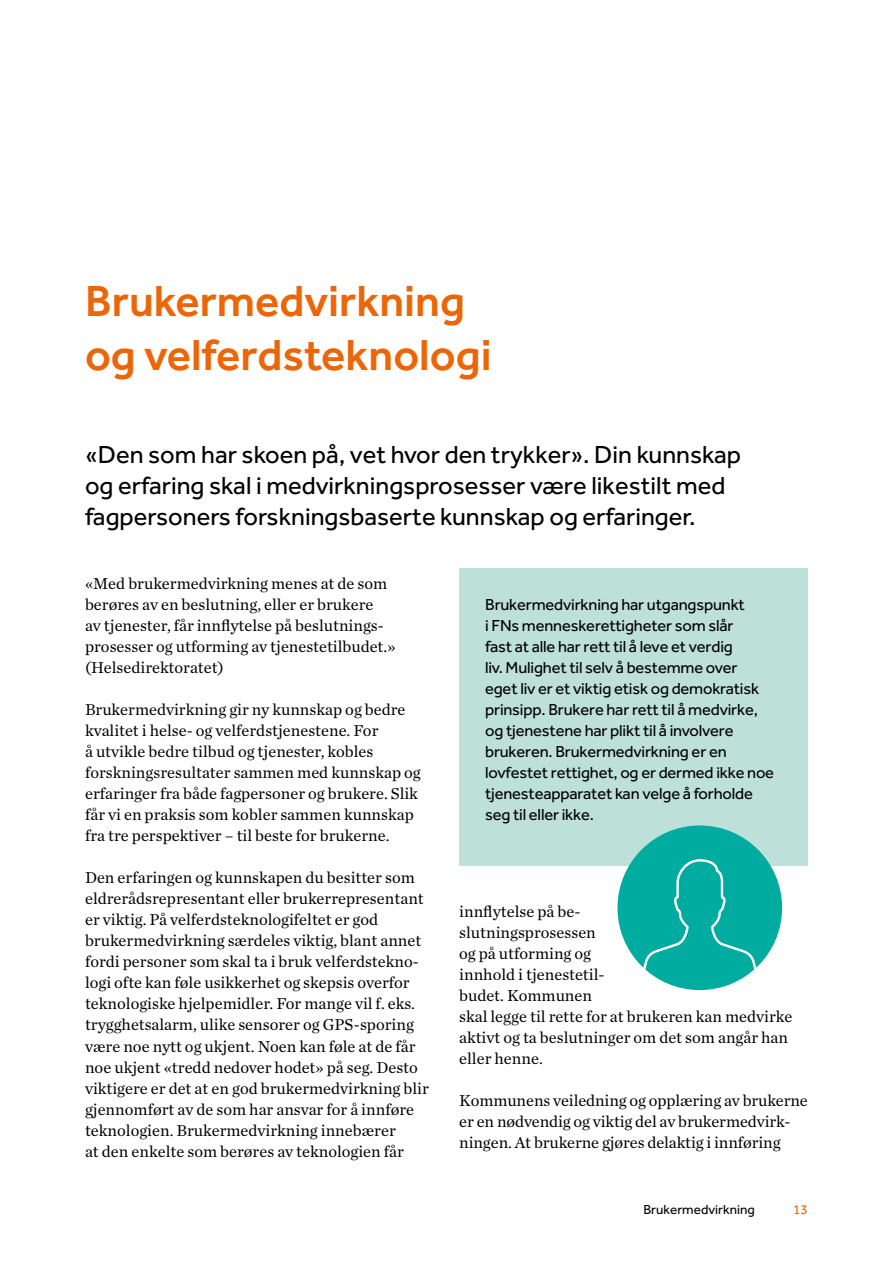
<style>
.page{position:relative;width:893px;height:1263px;background:#fff}
.page>*{position:absolute;margin:0;border:0;box-sizing:border-box;transform-origin:0 0}
.t1{font:500 45px/54px "Effra Std";color:#ec6608}
.t2{font:25.5px/30.6px "Effra Std";color:#000}
.t3{font:16.5px/21px "Chronicle Text G1";color:#000}
.t4{font:16.5px/21px "Effra Std";letter-spacing:-.01em;color:#000}
.t5{font:13.5px "Effra Std";color:#000}
.t6{font:13.5px "Effra Std";color:#ec6608}
</style>
<div class="page">
<div style="left:459px;top:568px;width:349px;height:297px;background:#bde0d9"></div>
<div style="left:617px;top:825px;width:165px;height:165px;background:#00aba0;border-radius:50%"></div>
<svg style="left:640px;top:859px;width:119px;height:118px"></svg>
<h1 class="t1" style="left:85px;top:274px;width:408px">Brukermedvirkning og velferdsteknologi</h1>
<h2 class="t2" style="left:85px;top:439px;width:658px">«Den som har skoen på, vet hvor den trykker». Din kunnskap og erfaring skal i medvirkningsprosesser være likestilt med fagpersoners forskningsbaserte kunnskap og erfaringer.</h2>
<p class="t3" style="left:85px;top:572px;width:312px">«Med brukermedvirkning menes at de som berøres av en beslutning, eller er brukere<br>av tjenester, får innflytelse på beslutnings&shy;prosesser og utforming av tjenestetilbudet.» (Helsedirektoratet)</p>
<p class="t3" style="left:85px;top:698px;width:337px">Brukermedvirkning gir ny kunnskap og bedre kvalitet i helse- og velferdstjenestene. For<br>å utvikle bedre tilbud og tjenester, kobles forskningsresultater sammen med kunnskap og erfaringer fra både fagpersoner og brukere. Slik får vi en praksis som kobler sammen kunnskap fra tre perspektiver – til beste for brukerne.</p>
<p class="t3" style="left:85px;top:866px;width:345px">Den erfaringen og kunnskapen du besitter som eldrerådsrepresentant eller brukerrepresentant er viktig. På velferdsteknologifeltet er god brukermedvirkning særdeles viktig, blant annet fordi personer som skal ta i bruk velferdstekno&shy;logi ofte kan føle usikkerhet og skepsis overfor teknologiske hjelpemidler. For mange vil f. eks. trygghetsalarm, ulike sensorer og GPS-sporing være noe nytt og ukjent. Noen kan føle at de får noe ukjent «tredd nedover hodet» på seg. Desto viktigere er det at en god brukermedvirkning blir gjennomført av de som har ansvar for å innføre teknologien. Brukermedvirkning innebærer<br>at den enkelte som berøres av teknologien får</p>
<p class="t4" style="left:485px;top:594px;width:290px">Brukermedvirkning har utgangspunkt<br>i FNs menneskerettigheter som slår<br>fast at alle har rett til å leve et verdig<br>liv. Mulighet til selv å bestemme over eget liv er et viktig etisk og demokratisk prinsipp. Brukere har rett til å medvirke, og tjenestene har plikt til å involvere brukeren. Brukermedvirkning er en lovfestet rettighet, og er dermed ikke noe tjenesteapparatet kan velge å forholde seg til eller ikke.</p>
<p class="t3" style="left:459px;top:900px;width:335px">innflytelse på be-<br>slutningsprosessen<br>og på utforming og<br>innhold i tjenestetil-<br>budet. Kommunen<br>skal legge til rette for at brukeren kan medvirke aktivt og ta beslutninger om det som angår han eller henne.</p>
<p class="t3" style="left:459px;top:1089px;width:350px">Kommunens veiledning og opplæring av brukerne er en nødvendig og viktig del av brukermedvirk&shy;ningen. At brukerne gjøres delaktig i innføring</p>
<p class="t5" style="left:643px;top:1202px;width:113px">Brukermedvirkning</p>
<p class="t6" style="left:793px;top:1201px;width:16px">13</p>
</div>
